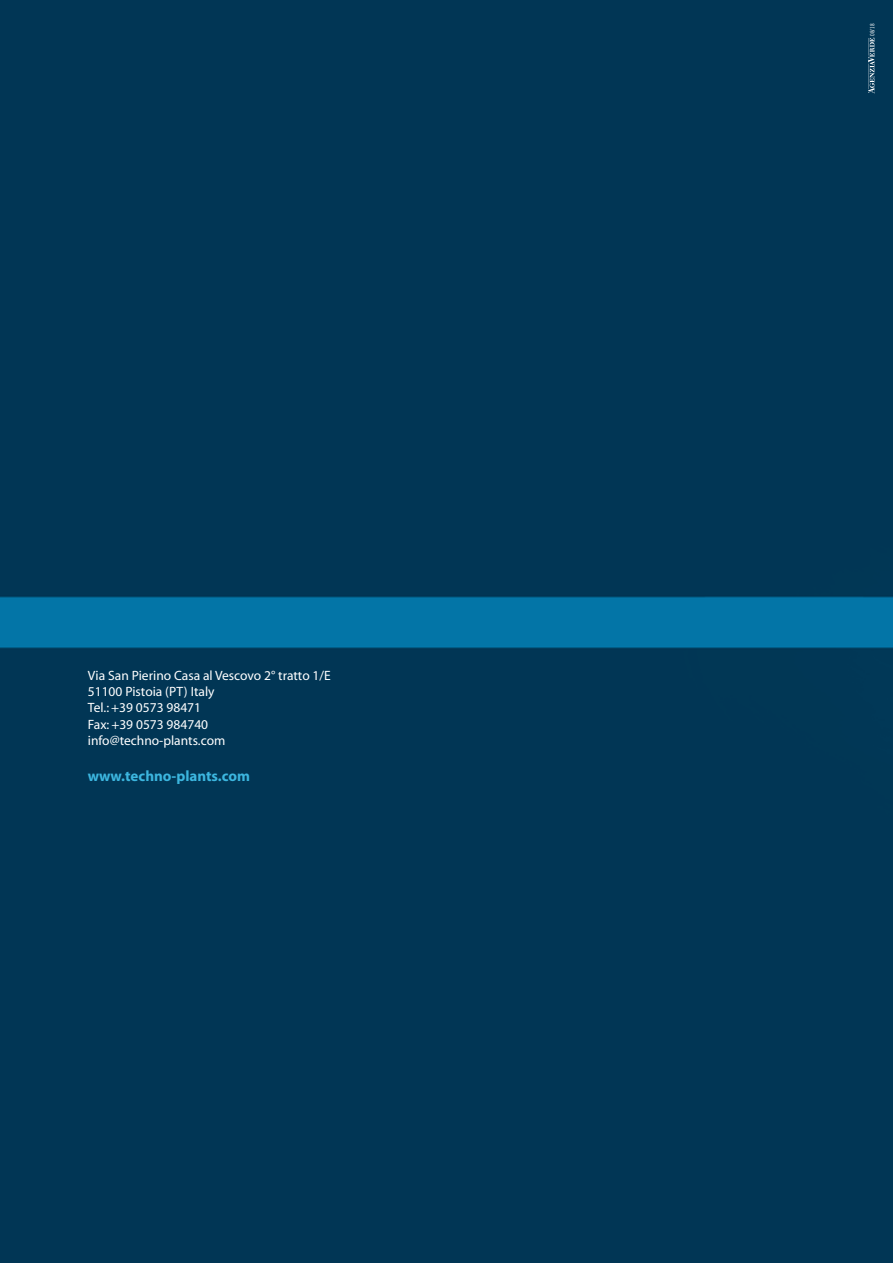
<style>
.page{position:relative;width:893px;height:1263px;background:#013655}
.page>*{position:absolute;margin:0;border:0;box-sizing:border-box;transform-origin:0 0}
.t1{font:700 15px "Myriad";color:#3cb6df}
.t2{font:13.5px/16.2px "Myriad";color:#fff}
.t3{font:6px "Trade Gothic Cond Eighteen";color:#fff}
</style>
<div class="page">
<svg style="left:868px;top:38px;width:6px;height:56px"></svg>
<p class="t2" style="left:88px;top:668px;width:244px">Via San Pierino Casa al Vescovo 2° tratto 1/E<br>51100 Pistoia (PT) Italy<br>Tel.: +39 0573 98471<br>Fax: +39 0573 984740 info@techno-plants.com</p>
<p class="t1" style="left:88px;top:768px;width:164px">www.techno-plants.com</p>
<p class="t3" style="left:869px;top:36px;width:14px;rotate:-90deg">08/18</p>
</div>
